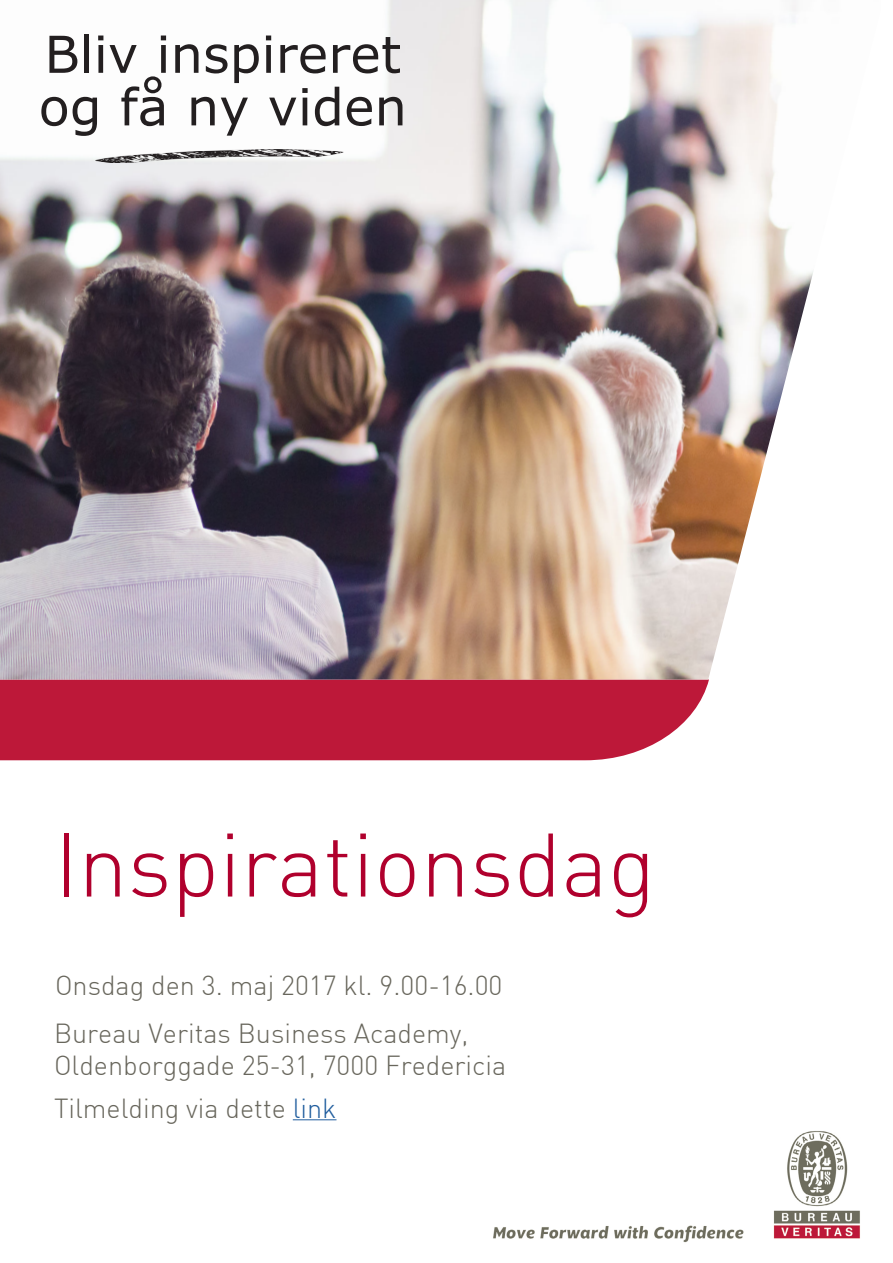
<style>
.page{position:relative;width:893px;height:1263px;background:#fff}
.page>*{position:absolute;margin:0;border:0;box-sizing:border-box;transform-origin:0 0}
.t1{font:300 88.5px "DIN";color:#b0002d}
.t2{font:51px/52.5px "Verdana";letter-spacing:.005em;color:#231f20}
.t3{font:300 27px/32.4px "DIN";color:#68665c}
.s1{color:#215e9e}
</style>
<div class="page">
<div style="left:0;top:679px;width:709px;height:81px;background:#bd1839"></div>
<img style="left:0;top:0;width:813px;height:679px">
<img style="left:493px;top:1131px;width:367px;height:112px">
<img style="left:95px;top:150px;width:249px;height:13px">
<hr style="left:293px;top:1119px;width:43px;height:1px;background:#215e9e">
<h2 class="t2" style="left:39px;top:27px;width:370px">Bliv inspireret og få ny viden</h2>
<h1 class="t1" style="left:54px;top:810px;width:603px">Inspirationsdag</h1>
<p class="t3" style="left:55px;top:969px;width:449px">Onsdag den 3. maj 2017 kl. 9.00-16.00</p>
<p class="t3" style="left:54px;top:1017px;width:454px">Bureau Veritas Business Academy,<br>Oldenborggade 25-31, 7000 Fredericia</p>
<p class="t3" style="left:54px;top:1092px;width:284px">Tilmelding via dette <span class="s1">link</span></p>
</div>
